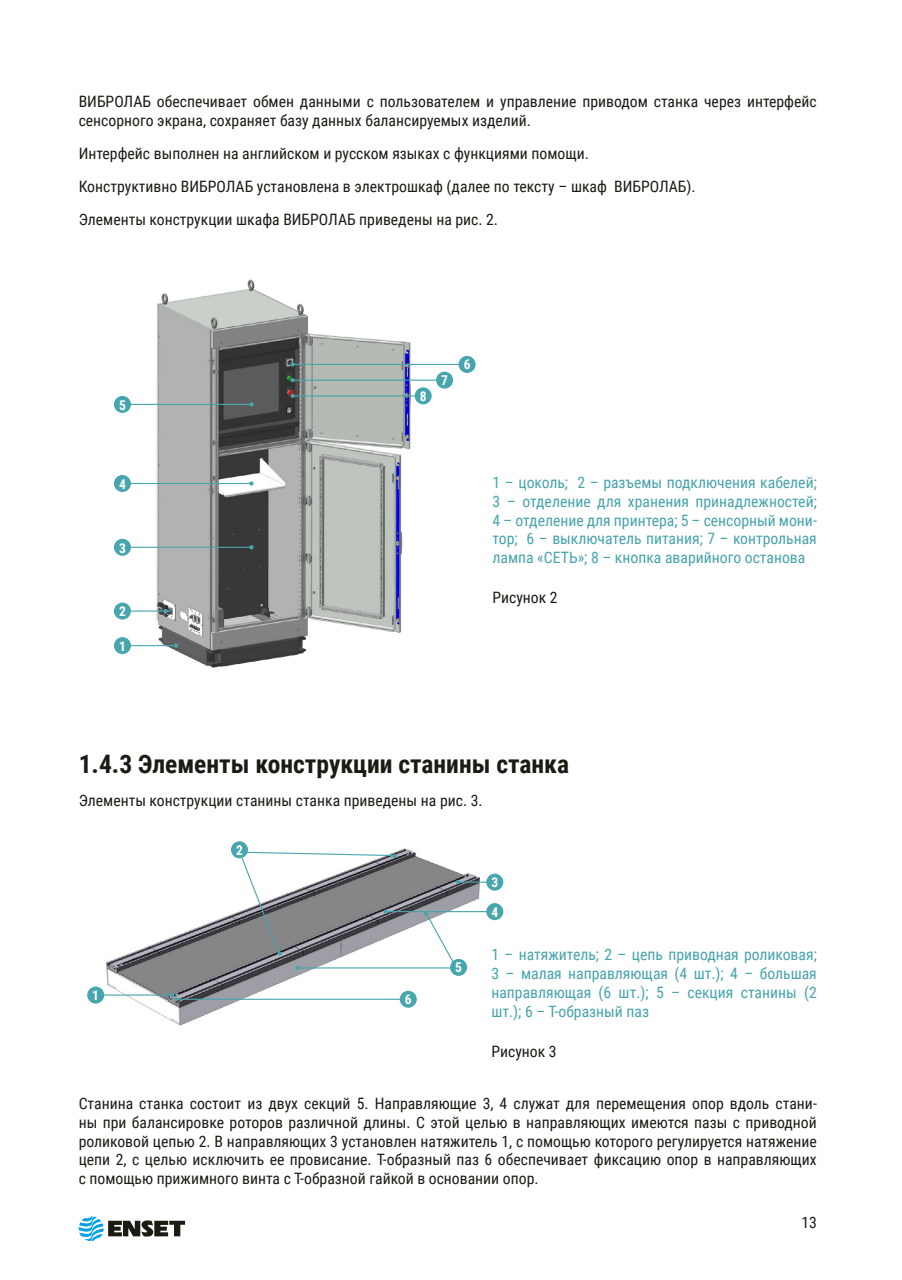
<style>
.page{position:relative;width:902px;height:1280px;background:#fff}
.page>*{position:absolute;margin:0;border:0;box-sizing:border-box;transform-origin:0 0}
.t1{font:700 25.5px "Roboto Condensed";color:#1a1b13}
.t2{font:15.75px/18.9px "Roboto Condensed";color:#1a1b13}
.t3{font:15.75px/18.9px "Roboto Condensed";color:#47a3ad;text-align:justify}
.t4{font:700 13.5px/29.5px "Roboto Condensed";color:#fff}
</style>
<div class="page">
<svg style="left:79px;top:1216px;width:106px;height:25px"></svg>
<img style="left:97px;top:841px;width:391px;height:185px">
<img style="left:140px;top:279px;width:280px;height:389px">
<svg style="left:174px;top:643px;width:4px;height:5px"></svg>
<svg style="left:290px;top:362px;width:5px;height:5px"></svg>
<svg style="left:290px;top:378px;width:5px;height:4px"></svg>
<svg style="left:290px;top:394px;width:5px;height:4px"></svg>
<svg style="left:249px;top:402px;width:4px;height:4px"></svg>
<svg style="left:249px;top:481px;width:4px;height:5px"></svg>
<svg style="left:249px;top:545px;width:4px;height:4px"></svg>
<hr style="left:126px;top:645px;width:50px;height:1px;background:#47a5ae">
<hr style="left:293px;top:364px;width:166px;height:1px;background:#47a5ae">
<hr style="left:293px;top:380px;width:144px;height:1px;background:#47a5ae">
<hr style="left:293px;top:395px;width:127px;height:1px;background:#47a5ae">
<hr style="left:126px;top:610px;width:45px;height:2px;background:#47a5ae">
<hr style="left:128px;top:404px;width:122px;height:1px;background:#47a5ae">
<hr style="left:128px;top:483px;width:122px;height:1px;background:#47a5ae">
<hr style="left:128px;top:547px;width:122px;height:1px;background:#47a5ae">
<div style="left:114px;top:637px;width:17px;height:17px;background:#47a5ae;border-radius:50%"></div>
<div style="left:458px;top:356px;width:17px;height:17px;background:#47a5ae;border-radius:50%"></div>
<div style="left:436px;top:372px;width:17px;height:17px;background:#47a5ae;border-radius:50%"></div>
<div style="left:414px;top:387px;width:17px;height:17px;background:#47a5ae;border-radius:50%"></div>
<div style="left:114px;top:603px;width:17px;height:17px;background:#47a5ae;border-radius:50%"></div>
<div style="left:114px;top:396px;width:17px;height:17px;background:#47a5ae;border-radius:50%"></div>
<div style="left:114px;top:475px;width:17px;height:17px;background:#47a5ae;border-radius:50%"></div>
<div style="left:114px;top:539px;width:17px;height:17px;background:#47a5ae;border-radius:50%"></div>
<svg style="left:456px;top:880px;width:4px;height:4px"></svg>
<svg style="left:295px;top:966px;width:5px;height:4px"></svg>
<hr style="left:458px;top:881px;width:34px;height:2px;background:#47a5ae">
<hr style="left:388px;top:911px;width:104px;height:1px;background:#47a5ae">
<hr style="left:176px;top:999px;width:231px;height:1px;background:#47a5ae">
<hr style="left:297px;top:967px;width:159px;height:1px;background:#47a5ae">
<div style="left:486px;top:874px;width:17px;height:17px;background:#47a5ae;border-radius:50%"></div>
<div style="left:486px;top:903px;width:17px;height:17px;background:#47a5ae;border-radius:50%"></div>
<div style="left:400px;top:991px;width:17px;height:17px;background:#47a5ae;border-radius:50%"></div>
<div style="left:450px;top:959px;width:17px;height:17px;background:#47a5ae;border-radius:50%"></div>
<svg style="left:423px;top:912px;width:38px;height:64px"></svg>
<svg style="left:232px;top:849px;width:165px;height:107px"></svg>
<div style="left:231px;top:841px;width:17px;height:17px;background:#47a5ae;border-radius:50%"></div>
<svg style="left:170px;top:993px;width:8px;height:8px"></svg>
<hr style="left:91px;top:994px;width:80px;height:2px;background:#47a5ae">
<div style="left:87px;top:986px;width:17px;height:17px;background:#47a5ae;border-radius:50%"></div>
<p class="t2" style="left:79px;top:92px;width:739px">ВИБРОЛАБ обеспечивает обмен данными с пользователем и управление приводом станка через интерфейс сенсорного экрана, сохраняет базу данных балансируемых изделий.</p>
<p class="t2" style="left:79px;top:137px;width:618px;line-height:32.8px">Интерфейс выполнен на английском и русском языках с функциями помощи.<br>Конструктивно ВИБРОЛАБ установлена в электрошкаф (далее по тексту – шкаф ВИБРОЛАБ).<br>Элементы конструкции шкафа ВИБРОЛАБ приведены на рис. 2.</p>
<p class="t4" style="left:119px;top:390px;width:8px">5</p>
<p class="t4" style="left:119px;top:469px;width:8px">4</p>
<p class="t4" style="left:119px;top:532px;width:8px">3</p>
<p class="t4" style="left:119px;top:596px;width:8px">2</p>
<p class="t4" style="left:119px;top:631px;width:8px">1</p>
<p class="t4" style="left:420px;top:381px;width:8px">8</p>
<p class="t4" style="left:441px;top:365px;width:8px">7</p>
<p class="t4" style="left:463px;top:349px;width:8px">6</p>
<p class="t3" style="left:492px;top:472px;width:326px">1 – цоколь; 2 – разъемы подключения кабелей; 3 – отделение для хранения принадлежностей; 4 – отделение для принтера; 5 – сенсорный мони&shy;тор; 6 – выключатель питания; 7 – контрольная лампа «СЕТЬ»; 8 – кнопка аварийного останова</p>
<p class="t2" style="left:492px;top:588px;width:67px">Рисунок 2</p>
<h1 class="t1" style="left:79px;top:746px;width:492px">1.4.3 Элементы конструкции станины станка</h1>
<p class="t2" style="left:79px;top:790px;width:405px">Элементы конструкции станины станка приведены на рис. 3.</p>
<p class="t4" style="left:92px;top:980px;width:8px">1</p>
<p class="t4" style="left:236px;top:835px;width:8px">2</p>
<p class="t4" style="left:405px;top:984px;width:8px">6</p>
<p class="t4" style="left:455px;top:952px;width:8px">5</p>
<p class="t4" style="left:491px;top:867px;width:8px">3<br>4</p>
<p class="t3" style="left:491px;top:944px;width:327px">1 – натяжитель; 2 – цепь приводная роликовая; 3 – малая направляющая (4 шт.); 4 – большая направляющая (6 шт.); 5 – секция станины (2 шт.); 6 – Т-образный паз</p>
<p class="t2" style="left:491px;top:1041px;width:67px">Рисунок 3</p>
<p class="t2" style="left:79px;top:1093px;width:739px;text-align:justify">Станина станка состоит из двух секций 5. Направляющие 3, 4 служат для перемещения опор вдоль стани&shy;ны при балансировке роторов различной длины. С этой целью в направляющих имеются пазы с приводной роликовой цепью 2. В направляющих 3 установлен натяжитель 1, с помощью которого регулируется натяжение цепи 2, с целью исключить ее провисание. Т-образный паз 6 обеспечивает фиксацию опор в направляющих с помощью прижимного винта с Т-образной гайкой в основании опор.</p>
<p class="t2" style="left:801px;top:1212px;width:17px">13</p>
</div>
